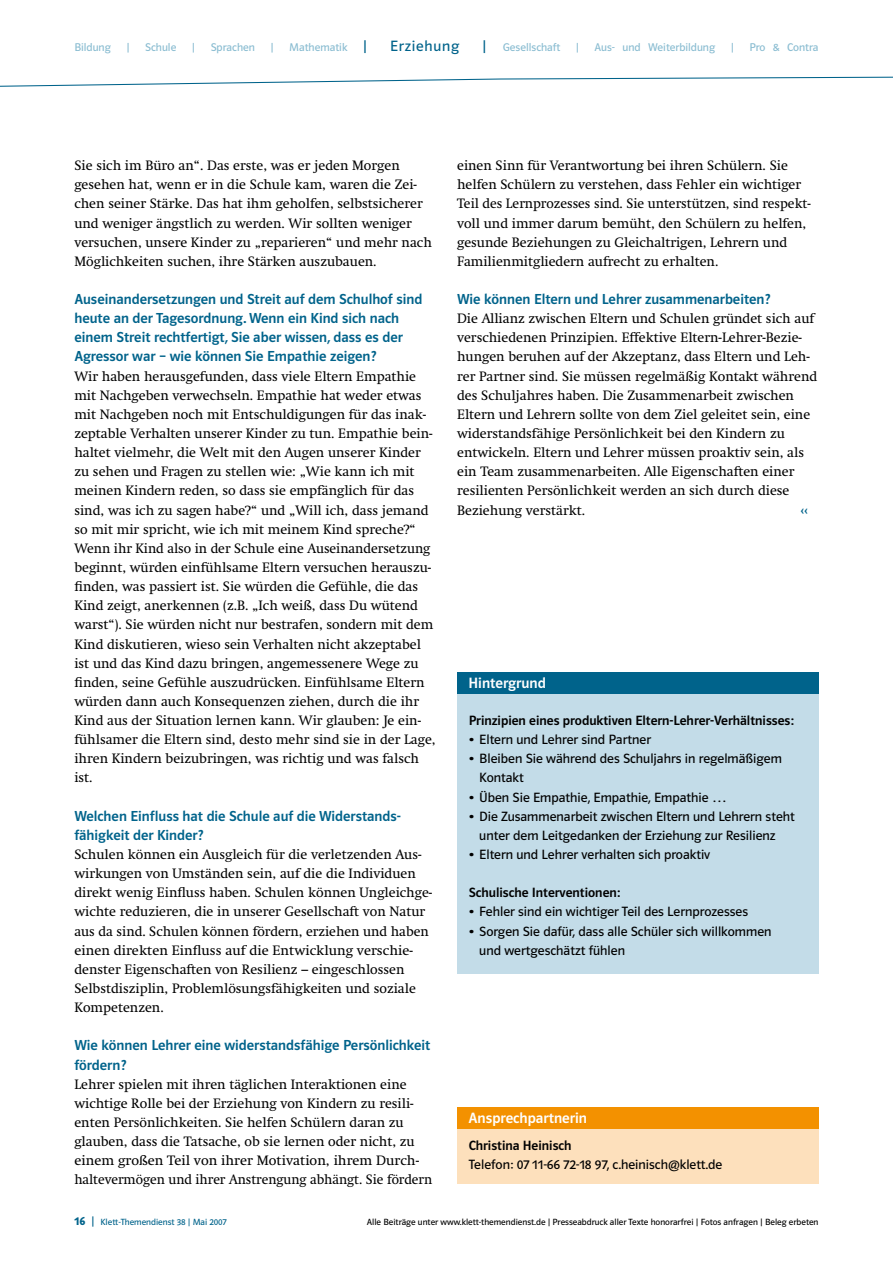
<style>
.page{position:relative;width:893px;height:1263px;background:#fff}
.page>*{position:absolute;margin:0;border:0;box-sizing:border-box;transform-origin:0 0}
.t1{font:15px/19.2px "Polo 22 K Krftg";color:#00638b}
.t2{font:15px "Polo ST11 K Krftg";color:#fff}
.t3{font:15px "Polo ST11 K Buch";letter-spacing:.05em;color:#00638b}
.t4{font:13.5px/19.2px "Klett Swift";color:#000}
.t5{font:13.5px/19.2px "Polo ST11 K Buch";color:#000}
.t6{font:13.5px "Polo ST11 K Krftg";color:#000}
.t7{font:13.5px "Polo ST11 K Krftg";color:#00638b}
.t8{font:11.25px "Polo ST11 K Buch";color:#89bcd1}
.t9{font:9px "Polo ST11 K Buch";color:#000}
.t10{font:9px "Polo ST11 K Buch";color:#00638b}
.s1{font-size:15px;color:#00638b}
.s2{font-family:"Polo ST11 K Hfett";font-size:12px}
.s3{font-size:12px}
</style>
<div class="page">
<svg style="left:0;top:76px;width:893px;height:11px"></svg>
<div style="left:457px;top:690px;width:362px;height:284px;background:#c3dce8"></div>
<div style="left:457px;top:672px;width:362px;height:21px;background:#00638b"></div>
<div style="left:457px;top:1126px;width:362px;height:58px;background:#fde0bc"></div>
<div style="left:457px;top:1108px;width:362px;height:21px;background:#f39100"></div>
<p class="t8" style="left:74px;top:41px;width:38px">Bildung</p>
<p class="t8" style="left:126px;top:41px;width:5px">|</p>
<p class="t8" style="left:145px;top:41px;width:33px">Schule</p>
<p class="t8" style="left:192px;top:41px;width:5px">|</p>
<p class="t8" style="left:211px;top:41px;width:46px">Sprachen</p>
<p class="t8" style="left:270px;top:41px;width:5px">|</p>
<p class="t8" style="left:289px;top:41px;width:80px">Mathematik <span class="s1">|</span></p>
<p class="t3" style="left:390px;top:37px;width:71px">Erziehung</p>
<p class="t3" style="left:482px;top:37px;width:6px">|</p>
<p class="t8" style="left:503px;top:41px;width:59px">Gesellschaft</p>
<p class="t8" style="left:576px;top:41px;width:5px">|</p>
<p class="t8" style="left:594px;top:41px;width:122px">Aus- und Weiterbildung</p>
<p class="t8" style="left:731px;top:41px;width:5px">|</p>
<p class="t8" style="left:749px;top:41px;width:71px">Pro &amp; Contra</p>
<p class="t4" style="left:74px;top:156px;width:359px">Sie sich im Büro an“. Das erste, was er jeden Morgen gesehen hat, wenn er in die Schule kam, waren die Zei&shy;chen seiner Stärke. Das hat ihm geholfen, selbstsicherer und weniger ängstlich zu werden. Wir sollten weniger versuchen, unsere Kinder zu „reparieren“ und mehr nach Möglichkeiten suchen, ihre Stärken auszubauen.</p>
<p class="t1" style="left:74px;top:290px;width:349px">Auseinandersetzungen und Streit auf dem Schulhof sind heute an der Tagesordnung. Wenn ein Kind sich nach einem Streit rechtfertigt, Sie aber wissen, dass es der Agressor war – wie können Sie Empathie zeigen?</p>
<p class="t4" style="left:74px;top:366px;width:363px">Wir haben herausgefunden, dass viele Eltern Empathie mit Nachgeben verwechseln. Empathie hat weder etwas mit Nachgeben noch mit Entschuldigungen für das inak&shy;zeptable Verhalten unserer Kinder zu tun. Empathie bein&shy;haltet vielmehr, die Welt mit den Augen unserer Kinder zu sehen und Fragen zu stellen wie: „Wie kann ich mit meinen Kindern reden, so dass sie empfänglich für das sind, was ich zu sagen habe?“ und „Will ich, dass jemand so mit mir spricht, wie ich mit meinem Kind spreche?“ Wenn ihr Kind also in der Schule eine Auseinandersetzung beginnt, würden einfühlsame Eltern versuchen herauszu&shy;finden, was passiert ist. Sie würden die Gefühle, die das Kind zeigt, anerkennen (z.B. „Ich weiß, dass Du wütend warst“). Sie würden nicht nur bestrafen, sondern mit dem Kind diskutieren, wieso sein Verhalten nicht akzeptabel ist und das Kind dazu bringen, angemessenere Wege zu finden, seine Gefühle auszudrücken. Einfühlsame Eltern würden dann auch Konsequenzen ziehen, durch die ihr Kind aus der Situation lernen kann. Wir glauben: Je ein&shy;fühlsamer die Eltern sind, desto mehr sind sie in der Lage, ihren Kindern beizubringen, was richtig und was falsch ist.</p>
<p class="t1" style="left:74px;top:806px;width:328px">Welchen Einfluss hat die Schule auf die Widerstands&shy;fähigkeit der Kinder?</p>
<p class="t4" style="left:74px;top:845px;width:359px">Schulen können ein Ausgleich für die verletzenden Aus&shy;wirkungen von Umständen sein, auf die die Individuen direkt wenig Einfluss haben. Schulen können Ungleichge&shy;wichte reduzieren, die in unserer Gesellschaft von Natur aus da sind. Schulen können fördern, erziehen und haben einen direkten Einfluss auf die Entwicklung verschie&shy;denster Eigenschaften von Resilienz – eingeschlossen Selbstdisziplin, Problemlösungsfähigkeiten und soziale Kompetenzen.</p>
<p class="t1" style="left:74px;top:1036px;width:357px">Wie können Lehrer eine widerstandsfähige Persönlichkeit fördern?</p>
<p class="t4" style="left:74px;top:1074px;width:359px">Lehrer spielen mit ihren täglichen Interaktionen eine wichtige Rolle bei der Erziehung von Kindern zu resili&shy;enten Persönlichkeiten. Sie helfen Schülern daran zu glauben, dass die Tatsache, ob sie lernen oder nicht, zu einem großen Teil von ihrer Motivation, ihrem Durch&shy;haltevermögen und ihrer Anstrengung abhängt. Sie fördern</p>
<p class="t4" style="left:457px;top:156px;width:355px">einen Sinn für Verantwortung bei ihren Schülern. Sie helfen Schülern zu verstehen, dass Fehler ein wichtiger Teil des Lernprozesses sind. Sie unterstützen, sind respekt&shy;voll und immer darum bemüht, den Schülern zu helfen, gesunde Beziehungen zu Gleichaltrigen, Lehrern und Familienmitgliedern aufrecht zu erhalten.</p>
<p class="t1" style="left:457px;top:290px;width:315px">Wie können Eltern und Lehrer zusammenarbeiten?</p>
<p class="t4" style="left:457px;top:309px;width:362px">Die Allianz zwischen Eltern und Schulen gründet sich auf verschiedenen Prinzipien. Effektive Eltern-Lehrer-Bezie&shy;hungen beruhen auf der Akzeptanz, dass Eltern und Leh&shy;rer Partner sind. Sie müssen regelmäßig Kontakt während des Schuljahres haben. Die Zusammenarbeit zwischen Eltern und Lehrern sollte von dem Ziel geleitet sein, eine widerstandsfähige Persönlichkeit bei den Kindern zu entwickeln. Eltern und Lehrer müssen proaktiv sein, als ein Team zusammenarbeiten. Alle Eigenschaften einer resilienten Persönlichkeit werden an sich durch diese Beziehung verstärkt.</p>
<p class="t7" style="left:800px;top:503px;width:9px">‹‹</p>
<p class="t2" style="left:469px;top:674px;width:79px">Hintergrund</p>
<p class="t6" style="left:469px;top:713px;width:327px">Prinzipien eines produktiven Eltern-Lehrer-Verhältnisses:</p>
<p class="t5" style="left:469px;top:730px;width:184px">• Eltern und Lehrer sind Partner</p>
<p class="t5" style="left:479px;top:749px;width:304px;text-indent:-11px">• Bleiben Sie während des Schuljahrs in regelmäßigem<br>Kontakt</p>
<p class="t5" style="left:469px;top:788px;width:259px">• Üben Sie Empathie, Empathie, Empathie …</p>
<p class="t5" style="left:479px;top:807px;width:317px;text-indent:-11px">• Die Zusammenarbeit zwischen Eltern und Lehrern steht unter dem Leitgedanken der Erziehung zur Resilienz</p>
<p class="t5" style="left:469px;top:845px;width:243px">• Eltern und Lehrer verhalten sich proaktiv</p>
<p class="t6" style="left:469px;top:885px;width:153px">Schulische Interventionen:</p>
<p class="t5" style="left:469px;top:902px;width:281px">• Fehler sind ein wichtiger Teil des Lernprozesses</p>
<p class="t5" style="left:479px;top:921px;width:294px;text-indent:-11px">• Sorgen Sie dafür, dass alle Schüler sich willkommen und wertgeschätzt fühlen</p>
<p class="t2" style="left:469px;top:1109px;width:120px">Ansprechpartnerin</p>
<p class="t6" style="left:469px;top:1138px;width:104px">Christina Heinisch</p>
<p class="t5" style="left:469px;top:1155px;width:255px">Telefon: 07 11-66 72-18 97, c.heinisch@klett.de</p>
<p class="t10" style="left:74px;top:1217px;width:154px"><span class="s2">16</span> <span class="s3">|</span> Klett-Themendienst 38 | Mai 2007</p>
<p class="t9" style="left:367px;top:1217px;width:453px">Alle Beiträge unter www.klett-themendienst.de | Presseabdruck aller Texte honorarfrei | Fotos anfragen | Beleg erbeten</p>
</div>
